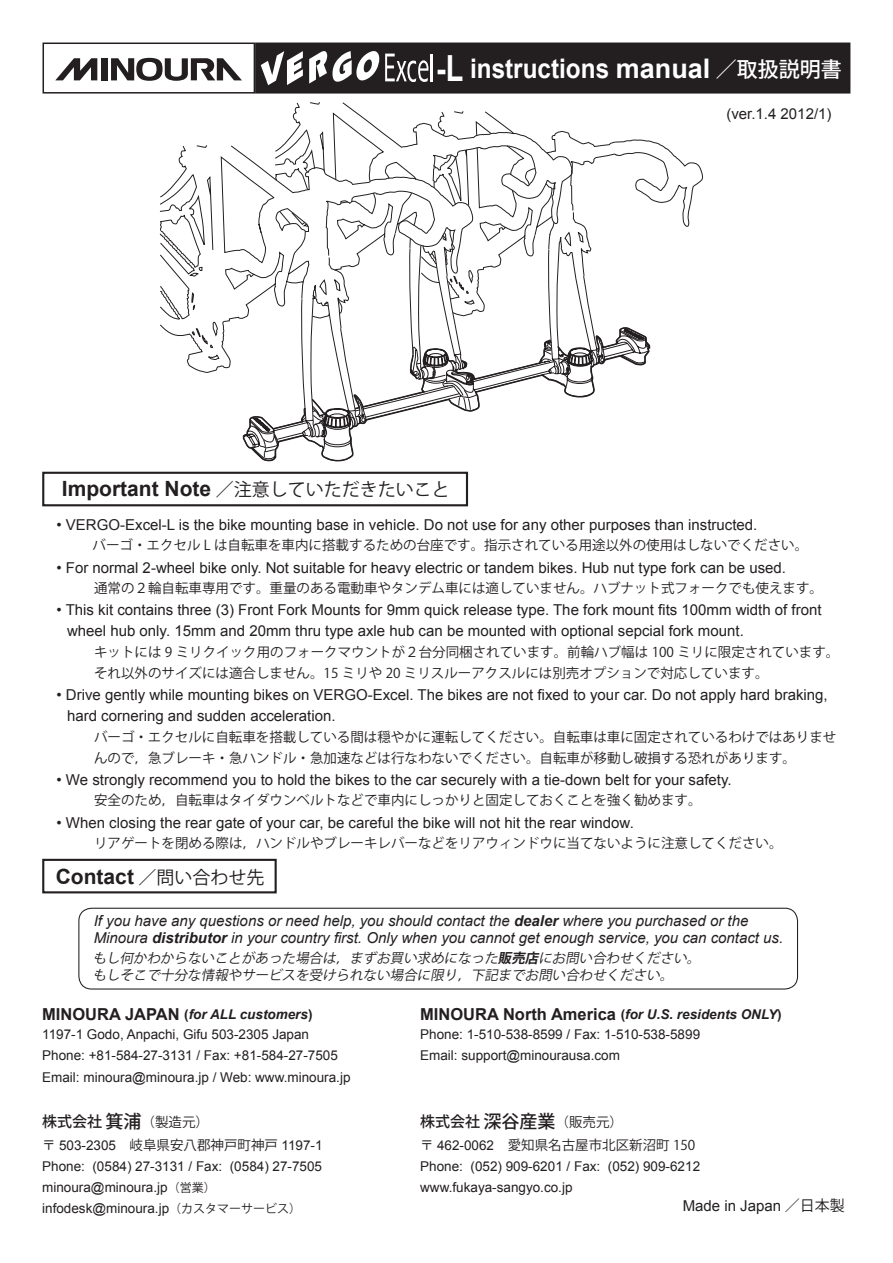
<style>
.page{position:relative;width:893px;height:1263px;background:#fff}
.page>*{position:absolute;margin:0;border:0;box-sizing:border-box;transform-origin:0 0}
.t1{font:700 36px "Arial";color:#fff;scale:.8 1}
.t2{font:700 27px "Arial";color:#fff;scale:.9 1}
.t3{font:700 21px "Arial";color:#231f20}
.t4{font:15px/21.3px "Arial";color:#231f20}
.t5{font:italic 15px/17px "Arial";color:#231f20}
.t6{font:13.5px/21.3px "Koz Go Pro";color:#231f20}
.t7{font:13.5px "Arial";color:#231f20}
.t8{font:italic 13.5px/17px "Koz Go Pro";color:#231f20}
.t9{font:italic 700 13.5px "Arial";color:#231f20}
.s1{font-family:"Koz Go Pro";font-weight:400;font-size:21px}
.s2{font-family:"Koz Go Pro";font-weight:500;font-size:21px}
.s3{font-family:"Koz Go Pro";font-weight:400;font-size:18px}
.s4{font-weight:700}
.s5{font-style:normal;font-size:16.5px}
.s6{font-style:normal}
.s7{font-weight:500;font-size:15px}
.s8{font-weight:500;font-size:18px}
.s9{font-family:"Koz Go Pro"}
.s10{font-family:"Arial"}
.s11{font-family:"Koz Go Pro";font-size:12px}
</style>
<div class="page">
<div style="left:42px;top:472px;width:426px;height:34px;border:2px solid #231f20"></div>
<div style="left:43px;top:43px;width:212px;height:51px;border:2px solid #231f20"></div>
<div style="left:256px;top:43px;width:594px;height:50px;background:#231f20"></div>
<div style="left:255px;top:43px;width:595px;height:51px;border:2px solid #231f20"></div>
<svg style="left:55px;top:58px;width:42px;height:22px"></svg>
<div style="left:101px;top:58px;width:7px;height:22px;background:#231f20"></div>
<svg style="left:111px;top:58px;width:131px;height:23px"></svg>
<svg style="left:385px;top:54px;width:43px;height:28px"></svg>
<hr style="left:431px;top:54px;width:2px;height:27px;background:#fff">
<svg style="left:261px;top:51px;width:42px;height:34px"></svg>
<svg style="left:309px;top:51px;width:70px;height:33px"></svg>
<svg style="left:242px;top:380px;width:353px;height:82px"></svg>
<svg style="left:159px;top:145px;width:315px;height:293px"></svg>
<svg style="left:274px;top:102px;width:146px;height:278px"></svg>
<svg style="left:420px;top:111px;width:283px;height:269px"></svg>
<div style="left:78px;top:908px;width:720px;height:81px;border:1px solid #231f20;border-radius:13px"></div>
<div style="left:42px;top:859px;width:235px;height:34px;border:2px solid #231f20"></div>
<h1 class="t1" style="left:436px;top:44px;width:35px">-L</h1>
<h2 class="t2" style="left:470px;top:51px;width:414px">instructions manual <span class="s1">／</span><span class="s2">取扱説明書</span></h2>
<p class="t4" style="left:726px;top:103px;width:107px">(ver.1.4 2012/1)</p>
<h3 class="t3" style="left:62px;top:475px;width:389px">Important Note <span class="s3">／注意していただきたいこと</span></h3>
<p class="t4" style="left:57px;top:514px;width:702px">• VERGO-Excel-L is the bike mounting base in vehicle. Do not use for any other purposes than instructed.</p>
<p class="t6" style="left:93px;top:535px;width:717px">バーゴ・エクセル L は自転車を車内に搭載するための台座です。指示されている用途以外の使用はしないでください。</p>
<p class="t4" style="left:57px;top:557px;width:731px">• For normal 2-wheel bike only. Not suitable for heavy electric or tandem bikes. Hub nut type fork can be used.</p>
<p class="t6" style="left:94px;top:578px;width:731px">通常の２輪自転車専用です。重量のある電動車やタンデム車には適していません。ハブナット式フォークでも使えます。</p>
<p class="t4" style="left:67px;top:599px;width:756px;text-indent:-10px">• This kit contains three (3) Front Fork Mounts for 9mm quick release type. The fork mount fits 100mm width of front wheel hub only. 15mm and 20mm thru type axle hub can be mounted with optional sepcial fork mount.</p>
<p class="t6" style="left:94px;top:641px;width:747px">キットには 9 ミリクイック用のフォークマウントが２台分同梱されています。前輪ハブ幅は 100 ミリに限定されています。それ以外のサイズには適合しません。15 ミリや 20 ミリスルーアクスルには別売オプションで対応しています。</p>
<p class="t4" style="left:67px;top:684px;width:762px;text-indent:-10px">• Drive gently while mounting bikes on VERGO-Excel. The bikes are not fixed to your car. Do not apply hard braking, hard cornering and sudden acceleration.</p>
<p class="t6" style="left:94px;top:726px;width:744px">バーゴ・エクセルに自転車を搭載している間は穏やかに運転してください。自転車は車に固定されているわけではありませんので，急ブレーキ・急ハンドル・急加速などは行なわないでください。自転車が移動し破損する恐れがあります。</p>
<p class="t4" style="left:57px;top:769px;width:677px">• We strongly recommend you to hold the bikes to the car securely with a tie-down belt for your safety.</p>
<p class="t6" style="left:94px;top:790px;width:609px">安全のため，自転車はタイダウンベルトなどで車内にしっかりと固定しておくことを強く勧めます。</p>
<p class="t4" style="left:57px;top:812px;width:579px">• When closing the rear gate of your car, be careful the bike will not hit the rear window.</p>
<p class="t6" style="left:94px;top:833px;width:690px">リアゲートを閉める際は，ハンドルやブレーキレバーなどをリアウィンドウに当てないように注意してください。</p>
<h3 class="t3" style="left:56px;top:863px;width:210px">Contact <span class="s3">／問い合わせ先</span></h3>
<p class="t5" style="left:94px;top:912px;width:691px">If you have any questions or need help, you should contact the <span class="s4">dealer</span> where you purchased or the<br>Minoura <span class="s4">distributor</span> in your country first. Only when you cannot get enough service, you can contact us.</p>
<p class="t8" style="left:93px;top:950px;width:612px">もし何かわからないことがあった場合は，まずお買い求めになった<span class="s4">販売店</span>にお問い合わせください。もしそこで十分な情報やサービスを受けられない場合に限り，下記までお問い合わせください。</p>
<p class="t9" style="left:42px;top:1005px;width:272px"><span class="s5">MINOURA JAPAN</span> <span class="s6">(</span>for ALL customers<span class="s6">)</span></p>
<p class="t9" style="left:420px;top:1005px;width:363px"><span class="s5">MINOURA North America</span> <span class="s6">(</span>for U.S. residents ONLY<span class="s6">)</span></p>
<p class="t7" style="left:42px;top:1025px;width:268px">1197-1 Godo, Anpachi, Gifu 503-2305 Japan</p>
<p class="t7" style="left:420px;top:1025px;width:281px">Phone: 1-510-538-8599 / Fax: 1-510-538-5899</p>
<p class="t7" style="left:42px;top:1047px;width:297px">Phone: +81-584-27-3131 / Fax: +81-584-27-7505</p>
<p class="t7" style="left:420px;top:1047px;width:201px">Email: support@minourausa.com</p>
<p class="t7" style="left:42px;top:1069px;width:310px">Email: minoura@minoura.jp / Web: www.minoura.jp</p>
<p class="t6" style="left:42px;top:1111px;width:168px"><span class="s7">株式会社</span> <span class="s8">箕浦</span>（製造元）</p>
<p class="t6" style="left:420px;top:1111px;width:204px"><span class="s7">株式会社</span> <span class="s8">深谷産業</span>（販売元）</p>
<p class="t7" style="left:42px;top:1136px;width:282px"><span class="s9">〒</span> 503-2305<span class="s9">　岐阜県安八郡神戸町神戸</span> 1197-1</p>
<p class="t6" style="left:420px;top:1135px;width:277px">〒 <span class="s10">462-0062</span>　愛知県名古屋市北区新沼町 150</p>
<p class="t7" style="left:42px;top:1157px;width:281px">Phone: (0584) 27-3131 / Fax: (0584) 27-7505</p>
<p class="t7" style="left:420px;top:1157px;width:281px">Phone: (052) 909-6201 / Fax: (052) 909-6212</p>
<p class="t7" style="left:42px;top:1178px;width:175px">minoura@minoura.jp<span class="s11">（営業）</span></p>
<p class="t7" style="left:420px;top:1178px;width:154px">www.fukaya-sangyo.co.jp</p>
<p class="t7" style="left:42px;top:1200px;width:261px">infodesk@minoura.jp<span class="s11">（カスタマーサービス）</span></p>
<p class="t4" style="left:683px;top:1195px;width:164px">Made in Japan <span class="s9">／日本製</span></p>
</div>
